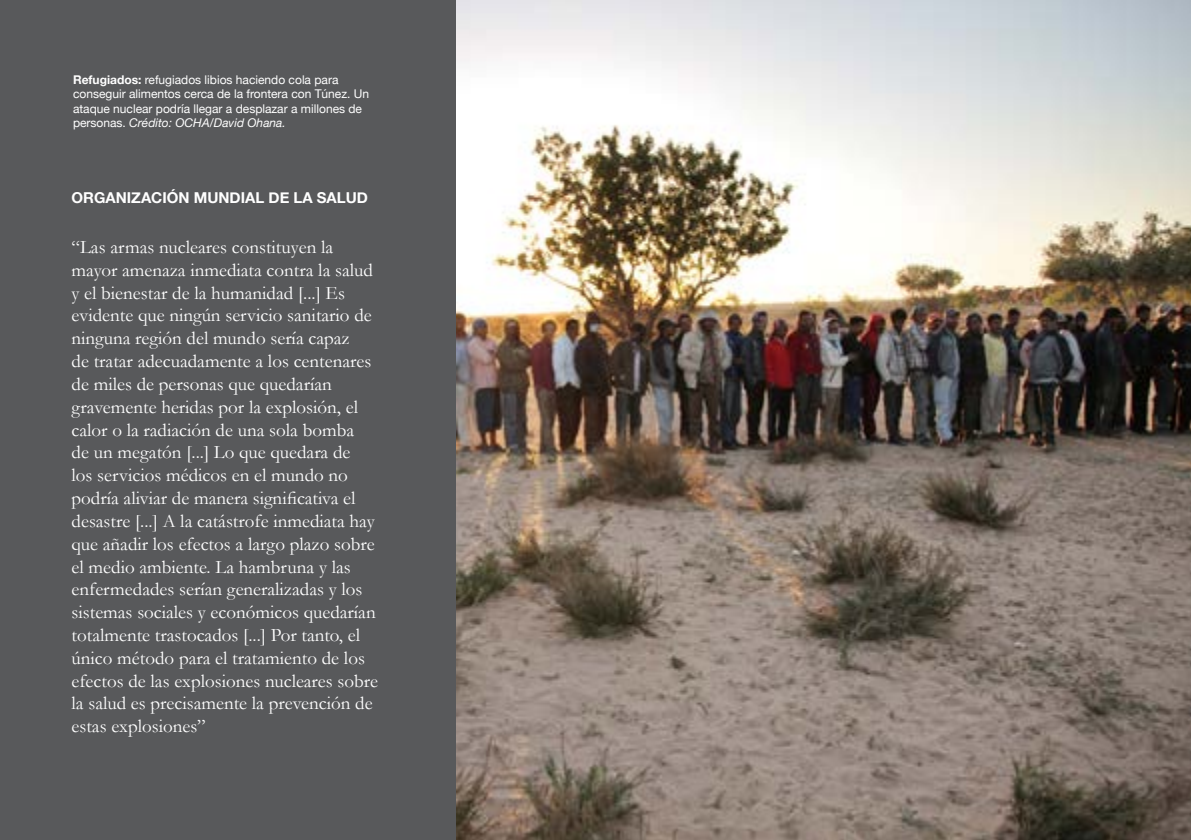
<style>
.page{position:relative;width:1191px;height:840px;background:#fff}
.page>*{position:absolute;margin:0;border:0;box-sizing:border-box;transform-origin:0 0}
.t1{font:19px/22.8px "Garamond";color:#fff}
.t2{font:700 15px "Helvetica Neue";color:#fff}
.t3{font:12px/14.4px "Helvetica Neue";color:#fff}
.s1{font-weight:700}
.s2{font-style:italic}
</style>
<div class="page">
<div style="left:0;top:0;width:1191px;height:839px;background:#58595b"></div>
<img style="left:456px;top:0;width:735px;height:839px">
<p class="t3" style="left:73px;top:73px;width:298px"><span class="s1">Refugiados:</span> refugiados libios haciendo cola para conseguir alimentos cerca de la frontera con Túnez. Un ataque nuclear podría llegar a desplazar a millones de personas. <span class="s2">Crédito: OCHA/David Ohana.</span></p>
<p class="t2" style="left:72px;top:186px;width:298px">ORGANIZACIÓN MUNDIAL DE LA SALUD</p>
<p class="t1" style="left:72px;top:235px;width:308px">“Las armas nucleares constituyen la mayor amenaza inmediata contra la salud y el bienestar de la humanidad [...] Es evidente que ningún servicio sanitario de ninguna región del mundo sería capaz<br>de tratar adecuadamente a los centenares de miles de personas que quedarían gravemente heridas por la explosión, el calor o la radiación de una sola bomba<br>de un megatón [...] Lo que quedara de<br>los servicios médicos en el mundo no podría aliviar de manera significativa el desastre [...] A la catástrofe inmediata hay que añadir los efectos a largo plazo sobre el medio ambiente. La hambruna y las enfermedades serían generalizadas y los sistemas sociales y económicos quedarían totalmente trastocados [...] Por tanto, el único método para el tratamiento de los efectos de las explosiones nucleares sobre la salud es precisamente la prevención de estas explosiones”</p>
</div>
